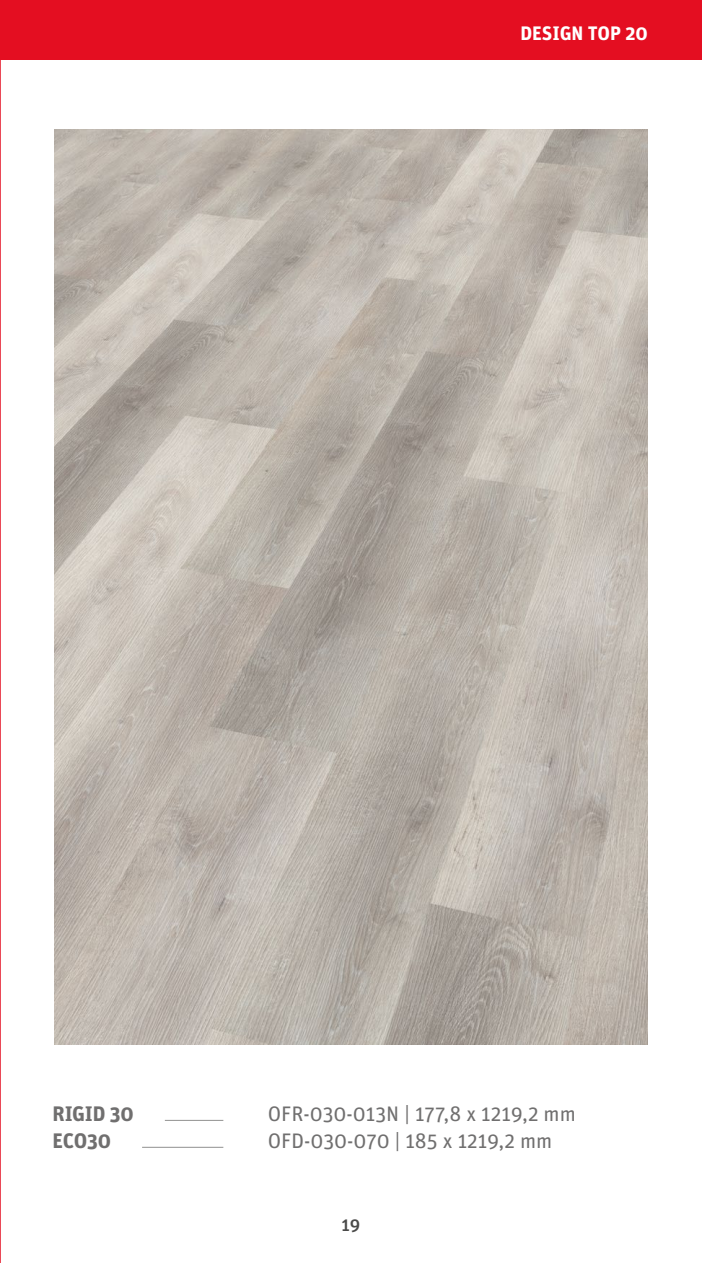
<style>
.page{position:relative;width:702px;height:1263px;background:#fff}
.page>*{position:absolute;margin:0;border:0;box-sizing:border-box;transform-origin:0 0}
.t1{font:21px/27px "Unit Pro";color:#706f6f}
.t2{font:700 21px/27px "Unit Pro";letter-spacing:-.01em;color:#706f6f}
.t3{font:700 19.5px "Unit Pro";color:#fff}
.t4{font:500 18px "Unit Pro";color:#4a4a49}
</style>
<div class="page">
<hr style="left:165px;top:1120px;width:58px;height:1px;background:#9d9d9c">
<hr style="left:142px;top:1147px;width:81px;height:1px;background:#9d9d9c">
<div style="left:0;top:0;width:702px;height:60px;background:#e40e21"></div>
<hr style="left:0;top:58px;width:1px;height:1205px;background:#e40e21">
<img style="left:54px;top:130px;width:594px;height:914px">
<p class="t3" style="left:520px;top:19px;width:129px">DESIGN TOP 20</p>
<p class="t2" style="left:53px;top:1099px;width:83px">RIGID 30<br>ECO30</p>
<p class="t1" style="left:268px;top:1099px;width:310px">OFR-030-013N | 177,8 x 1219,2 mm<br>OFD-030-070 | 185 x 1219,2 mm</p>
<p class="t4" style="left:341px;top:1212px;width:20px">19</p>
</div>
